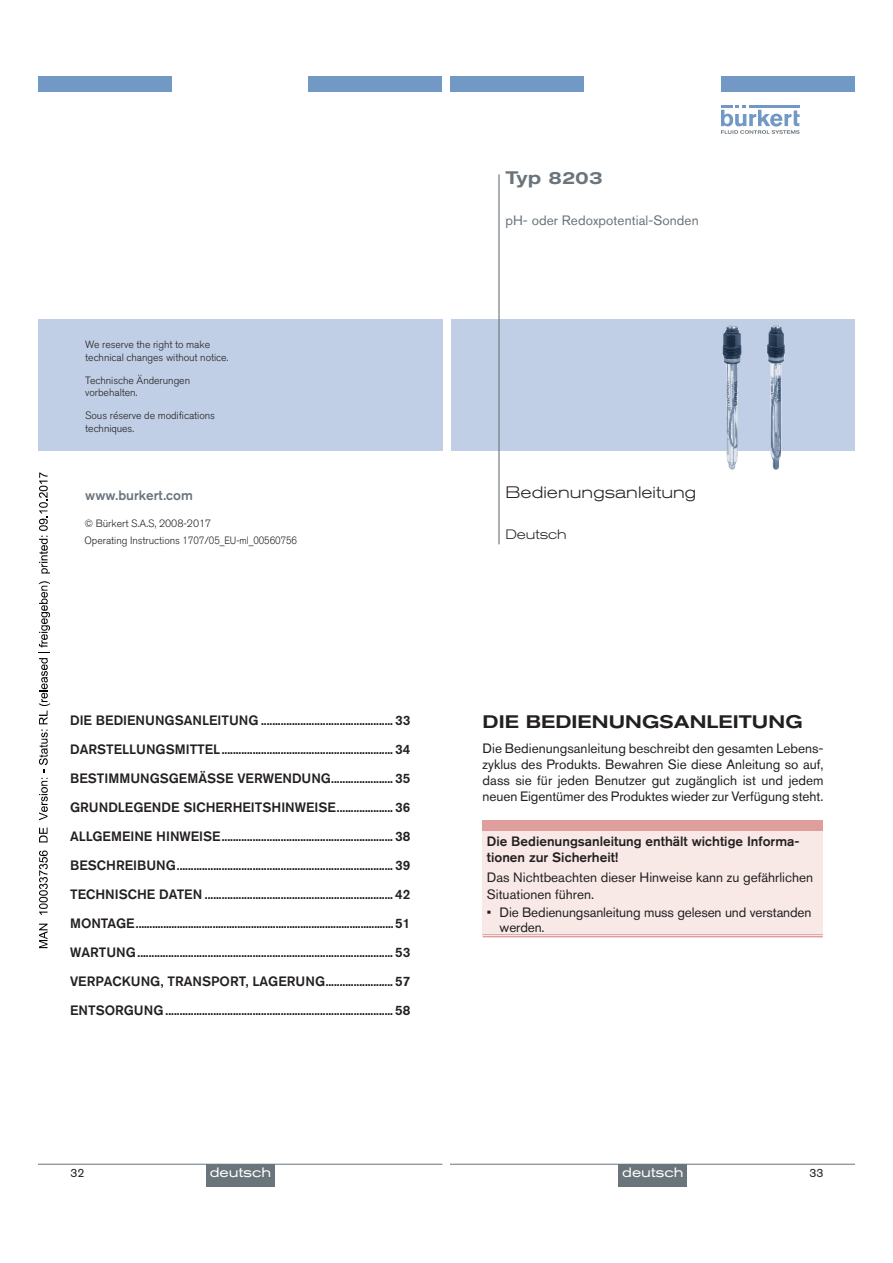
<style>
.page{position:relative;width:893px;height:1263px;background:#fff}
.page>*{position:absolute;margin:0;border:0;box-sizing:border-box;transform-origin:0 0}
.t1{font:500 expanded 18px "Akzidenz Grotesk BQ";color:#231f20}
.t2{font:500 expanded 18px "Akzidenz Grotesk BQ";letter-spacing:.005em;color:#6a747b}
.t3{font:300 expanded 16.5px "Akzidenz Grotesk BQ";letter-spacing:.005em;color:#231f20}
.t4{font:500 13.5px/29px "Akzidenz Grotesk BQ";color:#231f20;text-align:justify}
.t5{font:13.5px/16.2px "Akzidenz Grotesk BQ";letter-spacing:-.005em;color:#231f20}
.t6{font:13.5px "Akzidenz Grotesk BQ";letter-spacing:.005em;color:#6a747b}
.t7{font:500 13.5px "Akzidenz Grotesk BQ";color:#6a747b}
.t8{font:expanded 13.5px "Akzidenz Grotesk BQ";color:#fff}
.t9{font:300 expanded 13.5px "Akzidenz Grotesk BQ";color:#231f20}
.t10{font:12px "Akzidenz Grotesk BQ";color:#231f20}
.t11{font:300 10.5px/12.6px "Akzidenz Grotesk BQ";letter-spacing:-.005em;color:#231f20}
</style>
<div class="page">
<div style="left:38px;top:77px;width:134px;height:15px;background:#7299c6"></div>
<div style="left:308px;top:77px;width:134px;height:15px;background:#7299c6"></div>
<div style="left:38px;top:319px;width:404px;height:132px;background:#c0cfe6"></div>
<div style="left:451px;top:77px;width:133px;height:15px;background:#7299c6"></div>
<svg style="left:721px;top:105px;width:79px;height:29px"></svg>
<div style="left:721px;top:77px;width:134px;height:15px;background:#7299c6"></div>
<div style="left:451px;top:319px;width:404px;height:132px;background:#c0cfe6"></div>
<hr style="left:498px;top:174px;width:2px;height:370px;background:#6a747b">
<img style="left:722px;top:325px;width:20px;height:145px">
<img style="left:767px;top:325px;width:18px;height:145px">
<hr style="left:38px;top:1164px;width:404px;height:1px;background:#6a747b">
<div style="left:206px;top:1164px;width:68px;height:22px;background:#6a747b"></div>
<div style="left:483px;top:820px;width:340px;height:11px;background:#df9e9c"></div>
<div style="left:483px;top:831px;width:340px;height:105px;background:#f8e9e7"></div>
<hr style="left:483px;top:934px;width:340px;height:3px;background:#fff">
<hr style="left:483px;top:934px;width:340px;height:1px;background:#df9e9c">
<hr style="left:483px;top:936px;width:340px;height:1px;background:#df9e9c">
<hr style="left:451px;top:1164px;width:404px;height:1px;background:#6a747b">
<div style="left:619px;top:1164px;width:68px;height:22px;background:#6a747b"></div>
<svg style="left:39px;top:924px;width:9px;height:24px"></svg>
<svg style="left:39px;top:850px;width:9px;height:65px"></svg>
<svg style="left:39px;top:827px;width:9px;height:15px"></svg>
<svg style="left:39px;top:581px;width:11px;height:239px"></svg>
<svg style="left:39px;top:472px;width:11px;height:101px"></svg>
<p class="t11" style="left:85px;top:338px;width:145px">We reserve the right to make technical changes without notice.</p>
<p class="t11" style="left:85px;top:374px;width:106px">Technische Änderungen vorbehalten.</p>
<p class="t11" style="left:85px;top:409px;width:131px">Sous réserve de modifications techniques.</p>
<p class="t7" style="left:85px;top:487px;width:109px">www.burkert.com</p>
<p class="t11" style="left:85px;top:515px;width:214px;line-height:16.8px">© Bürkert S.A.S, 2008-2017<br>Operating Instructions 1707/05_EU-ml_00560756</p>
<p class="t4" style="left:70px;top:705px;width:342px">DIE BEDIENUNGSANLEITUNG ............................................... 33<br>DARSTELLUNGSMITTEL............................................................. 34<br>BESTIMMUNGSGEMÄSSE VERWENDUNG...................... 35<br>GRUNDLEGENDE SICHERHEITSHINWEISE.................... 36<br>ALLGEMEINE HINWEISE............................................................. 38<br>BESCHREIBUNG............................................................................. 39<br>TECHNISCHE DATEN ................................................................... 42<br>MONTAGE..............................................................................................51<br>WARTUNG........................................................................................... 53<br>VERPACKUNG, TRANSPORT, LAGERUNG........................ 57<br>ENTSORGUNG ................................................................................. 58</p>
<h1 class="t2" style="left:505px;top:167px;width:99px">Typ 8203</h1>
<p class="t6" style="left:505px;top:212px;width:195px">pH- oder Redoxpotential-Sonden</p>
<p class="t3" style="left:505px;top:482px;width:192px">Bedienungsanleitung</p>
<p class="t9" style="left:505px;top:526px;width:63px">Deutsch</p>
<h1 class="t1" style="left:483px;top:711px;width:321px">DIE BEDIENUNGSANLEITUNG</h1>
<p class="t5" style="left:483px;top:740px;width:342px;text-align:justify">Die Bedienungsanleitung beschreibt den gesamten Lebens&shy;zyklus des Produkts. Bewahren Sie diese Anleitung so auf, dass sie für jeden Benutzer gut zugänglich ist und jedem neuen Eigentümer des Produktes wieder zur Verfügung steht.</p>
<p class="t4" style="left:487px;top:833px;width:314px;line-height:16.2px">Die Bedienungsanleitung enthält wichtige Informa&shy;tionen zur Sicherheit!</p>
<p class="t5" style="left:487px;top:869px;width:328px">Das Nichtbeachten dieser Hinweise kann zu gefährlichen<br>Situationen führen.</p>
<p class="t5" style="left:500px;top:905px;width:313px;line-height:14.4px;text-indent:-13px">• Die Bedienungsanleitung muss gelesen und verstanden werden.</p>
<p class="t10" style="left:71px;top:1166px;width:15px">32</p>
<p class="t8" style="left:210px;top:1165px;width:63px">deutsch</p>
<p class="t10" style="left:810px;top:1166px;width:15px">33</p>
<p class="t8" style="left:622px;top:1165px;width:63px">deutsch</p>
</div>
